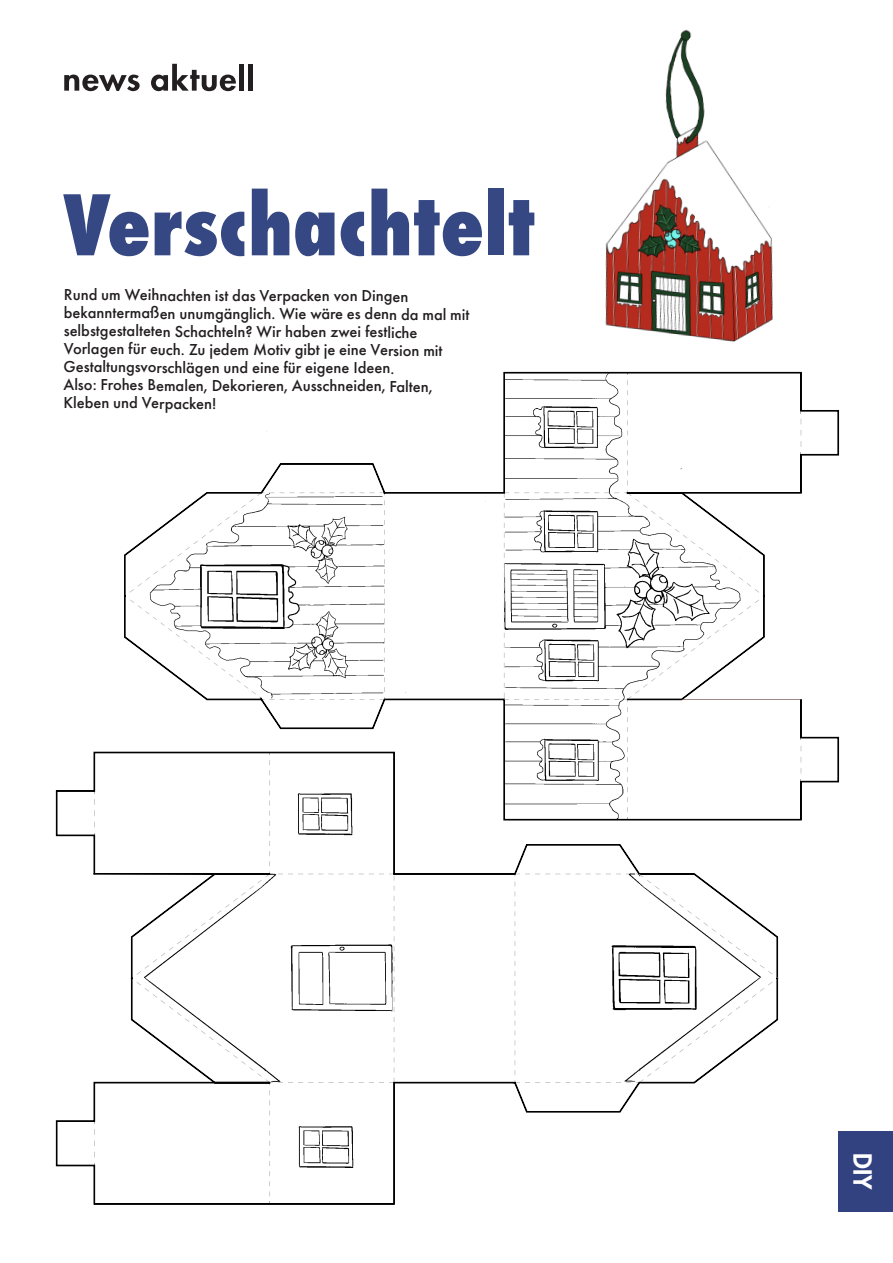
<style>
.page{position:relative;width:893px;height:1263px;background:#fff}
.page>*{position:absolute;margin:0;border:0;box-sizing:border-box;transform-origin:0 0}
.Headline{font:800 91.5px "Futura PT Cond";color:#354883}
.Headline-2{font:800 24.45px "Futura Std";color:#fff}
.t1{font:500 16.5px/18px "Futura PT";letter-spacing:-.005em;color:#231f20}
</style>
<div class="page">
<svg style="left:64px;top:75px;width:76px;height:16px"></svg>
<svg style="left:151px;top:64px;width:85px;height:27px"></svg>
<div style="left:239px;top:64px;width:5px;height:27px;background:#231f20"></div>
<div style="left:248px;top:64px;width:5px;height:27px;background:#231f20"></div>
<div style="left:839px;top:1131px;width:54px;height:80px;background:#324281"></div>
<img style="left:605px;top:29px;width:168px;height:313px">
<svg style="left:124px;top:372px;width:715px;height:448px"></svg>
<hr style="left:682px;top:699px;width:119px;height:1px;background:#69473d">
<svg style="left:504px;top:373px;width:260px;height:378px"></svg>
<img style="left:56px;top:751px;width:729px;height:454px">
<p class="Headline" style="left:63px;top:171px;width:473px">Verschachtelt</p>
<p class="t1" style="left:63px;top:286px;width:408px">Rund um Weihnachten ist das Verpacken von Dingen bekanntermaßen unumgänglich. Wie wäre es denn da mal mit selbstgestalteten Schachteln? Wir haben zwei festliche Vorlagen für euch. Zu jedem Motiv gibt je eine Version mit Gestaltungsvorschlägen und eine für eigene Ideen.<br>Also: Frohes Bemalen, Dekorieren, Ausschneiden, Falten, Kleben und Verpacken!</p>
<p class="Headline-2" style="left:878px;top:1153px;width:39px;rotate:90deg">DIY</p>
</div>
